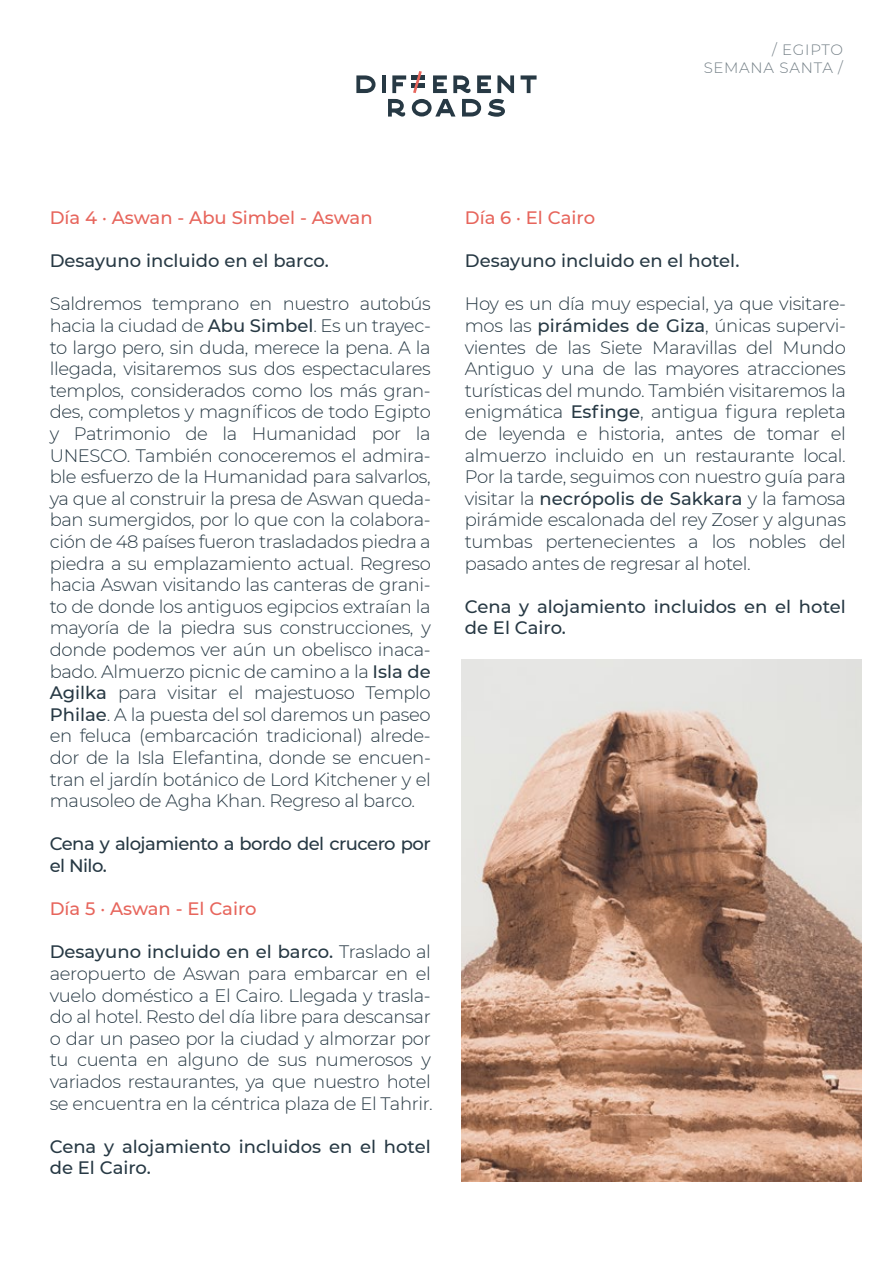
<style>
.page{position:relative;width:893px;height:1263px;background:#fff}
.page>*{position:absolute;margin:0;border:0;box-sizing:border-box;transform-origin:0 0}
.t1{font:300 18px/21.6px "Montserrat";letter-spacing:-.02em;color:#273944;text-align:justify}
.t2{font:500 18px/21.6px "Montserrat";color:#273944}
.t3{font:500 18px "Montserrat";color:#e7655c}
.t4{font:500 18px/21.6px "Montserrat";letter-spacing:-.03em;color:#273944}
.t5{font:300 15px/18px "Montserrat";letter-spacing:.05em;color:#273944;text-align:right}
.s1{font-weight:500}
</style>
<div class="page">
<img style="left:461px;top:659px;width:401px;height:522px">
<svg style="left:388px;top:99px;width:18px;height:18px"></svg>
<svg style="left:412px;top:99px;width:43px;height:18px"></svg>
<svg style="left:462px;top:99px;width:19px;height:18px"></svg>
<svg style="left:488px;top:99px;width:17px;height:18px"></svg>
<svg style="left:356px;top:75px;width:20px;height:18px"></svg>
<hr style="left:382px;top:75px;width:4px;height:18px;background:#273944">
<svg style="left:392px;top:75px;width:14px;height:18px"></svg>
<svg style="left:433px;top:75px;width:14px;height:18px"></svg>
<svg style="left:453px;top:75px;width:38px;height:18px"></svg>
<svg style="left:497px;top:75px;width:17px;height:18px"></svg>
<svg style="left:521px;top:75px;width:16px;height:18px"></svg>
<div style="left:411px;top:75px;width:14px;height:5px;background:#273944"></div>
<div style="left:411px;top:83px;width:14px;height:5px;background:#273944"></div>
<svg style="left:413px;top:71px;width:9px;height:22px"></svg>
<p class="t5" style="left:703px;top:40px;width:141px">/ EGIPTO<br>SEMANA SANTA /</p>
<p class="t3" style="left:50px;top:205px;width:324px">Día 4 · Aswan - Abu Simbel - Aswan</p>
<p class="t2" style="left:50px;top:249px;width:281px">Desayuno incluido en el barco.</p>
<p class="t1" style="left:50px;top:293px;width:383px">Saldremos temprano en nuestro autobús hacia la ciudad de <span class="s1">Abu Simbel</span>. Es un trayec&shy;to largo pero, sin duda, merece la pena. A la llegada, visitaremos sus dos espectaculares templos, considerados como los más gran&shy;des, completos y magníficos de todo Egipto y Patrimonio de la Humanidad por la UNESCO. También conoceremos el admira&shy;ble esfuerzo de la Humanidad para salvarlos, ya que al construir la presa de Aswan queda&shy;ban sumergidos, por lo que con la colabora&shy;ción de 48 países fueron trasladados piedra a piedra a su emplazamiento actual. Regreso hacia Aswan visitando las canteras de grani&shy;to de donde los antiguos egipcios extraían la mayoría de la piedra sus construcciones, y donde podemos ver aún un obelisco inaca&shy;bado. Almuerzo picnic de camino a la <span class="s1">Isla de Agilka</span> para visitar el majestuoso Templo <span class="s1">Philae</span>. A la puesta del sol daremos un paseo en feluca (embarcación tradicional) alrede&shy;dor de la Isla Elefantina, donde se encuen&shy;tran el jardín botánico de Lord Kitchener y el mausoleo de Agha Khan. Regreso al barco.</p>
<p class="t4" style="left:50px;top:832px;width:383px">Cena y alojamiento a bordo del crucero por el Nilo.</p>
<p class="t3" style="left:50px;top:896px;width:208px">Día 5 · Aswan - El Cairo</p>
<p class="t1" style="left:50px;top:941px;width:385px"><span class="s1">Desayuno incluido en el barco.</span> Traslado al aeropuerto de Aswan para embarcar en el vuelo doméstico a El Cairo. Llegada y trasla&shy;do al hotel. Resto del día libre para descansar o dar un paseo por la ciudad y almorzar por tu cuenta en alguno de sus numerosos y variados restaurantes, ya que nuestro hotel se encuentra en la céntrica plaza de El Tahrir.</p>
<p class="t2" style="left:50px;top:1135px;width:383px">Cena y alojamiento incluidos en el hotel de El Cairo.</p>
<p class="t3" style="left:465px;top:205px;width:132px">Día 6 · El Cairo</p>
<p class="t2" style="left:465px;top:249px;width:276px">Desayuno incluido en el hotel.</p>
<p class="t1" style="left:465px;top:293px;width:383px">Hoy es un día muy especial, ya que visitare&shy;mos las <span class="s1">pirámides de Giza</span>, únicas supervi&shy;vientes de las Siete Maravillas del Mundo Antiguo y una de las mayores atracciones turísticas del mundo. También visitaremos la enigmática <span class="s1">Esfinge</span>, antigua figura repleta de leyenda e historia, antes de tomar el almuerzo incluido en un restaurante local.<br>Por la tarde, seguimos con nuestro guía para visitar la <span class="s1">necrópolis de Sakkara</span> y la famosa pirámide escalonada del rey Zoser y algunas tumbas pertenecientes a los nobles del pasado antes de regresar al hotel.</p>
<p class="t2" style="left:465px;top:595px;width:383px">Cena y alojamiento incluidos en el hotel de El Cairo.</p>
</div>
